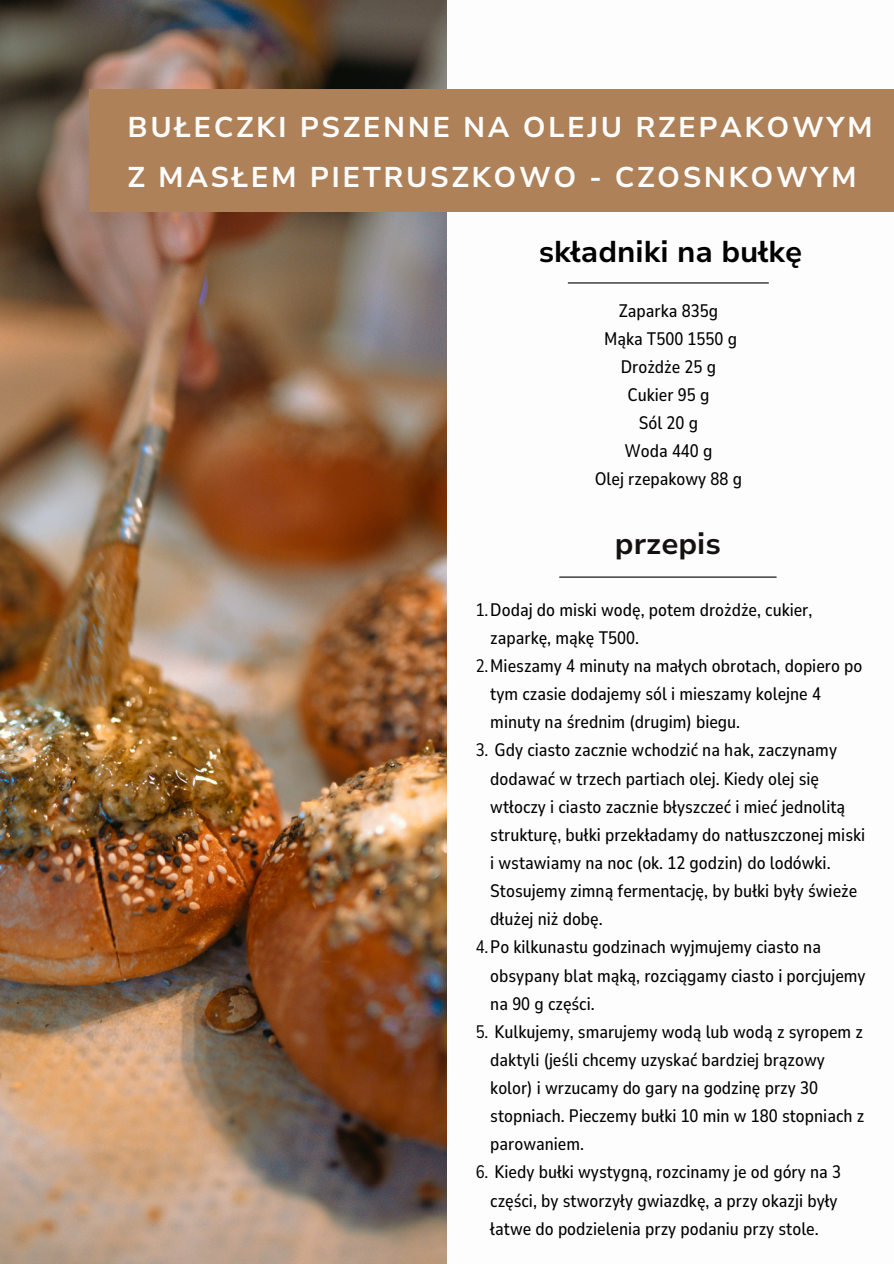
<style>
.page{position:relative;width:894px;height:1264px;background:#fff}
.page>*{position:absolute;margin:0;border:0;box-sizing:border-box;transform-origin:0 0}
.t1{font:700 30px "Nunito Sans 10 pt";color:#000}
.t2{font:700 30px "Nunito Sans 10 pt";color:#161111}
.t3{font:700 28.5px/49.5px "Nunito Sans 10 pt";letter-spacing:.085em;color:#fdfdfd}
.t4{font:500 18px/28.2px "Nunito Sans 10 pt Condensed";color:#000}
.s1{font-weight:400}
</style>
<div class="page">
<img style="left:0;top:0;width:447px;height:1263px">
<div style="left:89px;top:89px;width:804px;height:123px;background:#ae8159"></div>
<hr style="left:559px;top:576px;width:217px;height:1px;background:#000">
<hr style="left:568px;top:282px;width:200px;height:1px;background:#000">
<h2 class="t3" style="left:128px;top:103px;width:746px">BUŁECZKI PSZENNE NA OLEJU RZEPAKOWYM<br>Z MASŁEM PIETRUSZKOWO - CZOSNKOWYM</h2>
<h1 class="t1" style="left:538px;top:232px;width:265px">składniki na bułkę</h1>
<p class="t4" style="left:594px;top:296px;width:149px;text-align:center">Zaparka 835g<br>Mąka T500 1550 g<br>Drożdże 25 g<br>Cukier 95 g<br>Sól 20 g<br>Woda 440 g<br>Olej rzepakowy 88 g</p>
<h1 class="t2" style="left:614px;top:523px;width:107px">przepis</h1>
<p class="t4" style="left:475px;top:595px;width:338px"><span class="s1">1.</span>Dodaj do miski wodę, potem drożdże, cukier,</p>
<p class="t4" style="left:490px;top:624px;width:150px">zaparkę, mąkę T500.</p>
<p class="t4" style="left:475px;top:652px;width:388px"><span class="s1">2.</span>Mieszamy 4 minuty na małych obrotach, dopiero po</p>
<p class="t4" style="left:490px;top:680px;width:332px">tym czasie dodajemy sól i mieszamy kolejne 4</p>
<p class="t4" style="left:490px;top:708px;width:251px">minuty na średnim (drugim) biegu.</p>
<p class="t4" style="left:475px;top:736px;width:363px"><span class="s1">3.</span> Gdy ciasto zacznie wchodzić na hak, zaczynamy</p>
<p class="t4" style="left:490px;top:764px;width:330px">dodawać w trzech partiach olej. Kiedy olej się</p>
<p class="t4" style="left:490px;top:792px;width:356px">wtłoczy i ciasto zacznie błyszczeć i mieć jednolitą</p>
<p class="t4" style="left:490px;top:820px;width:376px">strukturę, bułki przekładamy do natłuszczonej miski</p>
<p class="t4" style="left:490px;top:849px;width:342px">i wstawiamy na noc (ok. 12 godzin) do lodówki.</p>
<p class="t4" style="left:490px;top:877px;width:368px">Stosujemy zimną fermentację, by bułki były świeże</p>
<p class="t4" style="left:490px;top:905px;width:114px">dłużej niż dobę.</p>
<p class="t4" style="left:475px;top:933px;width:347px"><span class="s1">4.</span>Po kilkunastu godzinach wyjmujemy ciasto na</p>
<p class="t4" style="left:490px;top:961px;width:377px">obsypany blat mąką, rozciągamy ciasto i porcjujemy</p>
<p class="t4" style="left:490px;top:989px;width:106px">na 90 g części.</p>
<p class="t4" style="left:490px;top:1017px;width:375px;text-indent:-15px"><span class="s1">5.</span> Kulkujemy, smarujemy wodą lub wodą z syropem z daktyli (jeśli chcemy uzyskać bardziej brązowy kolor) i wrzucamy do gary na godzinę przy 30 stopniach. Pieczemy bułki 10 min w 180 stopniach z parowaniem.</p>
<p class="t4" style="left:490px;top:1158px;width:352px;text-indent:-15px"><span class="s1">6.</span> Kiedy bułki wystygną, rozcinamy je od góry na 3 części, by stworzyły gwiazdkę, a przy okazji były łatwe do podzielenia przy podaniu przy stole.</p>
</div>
